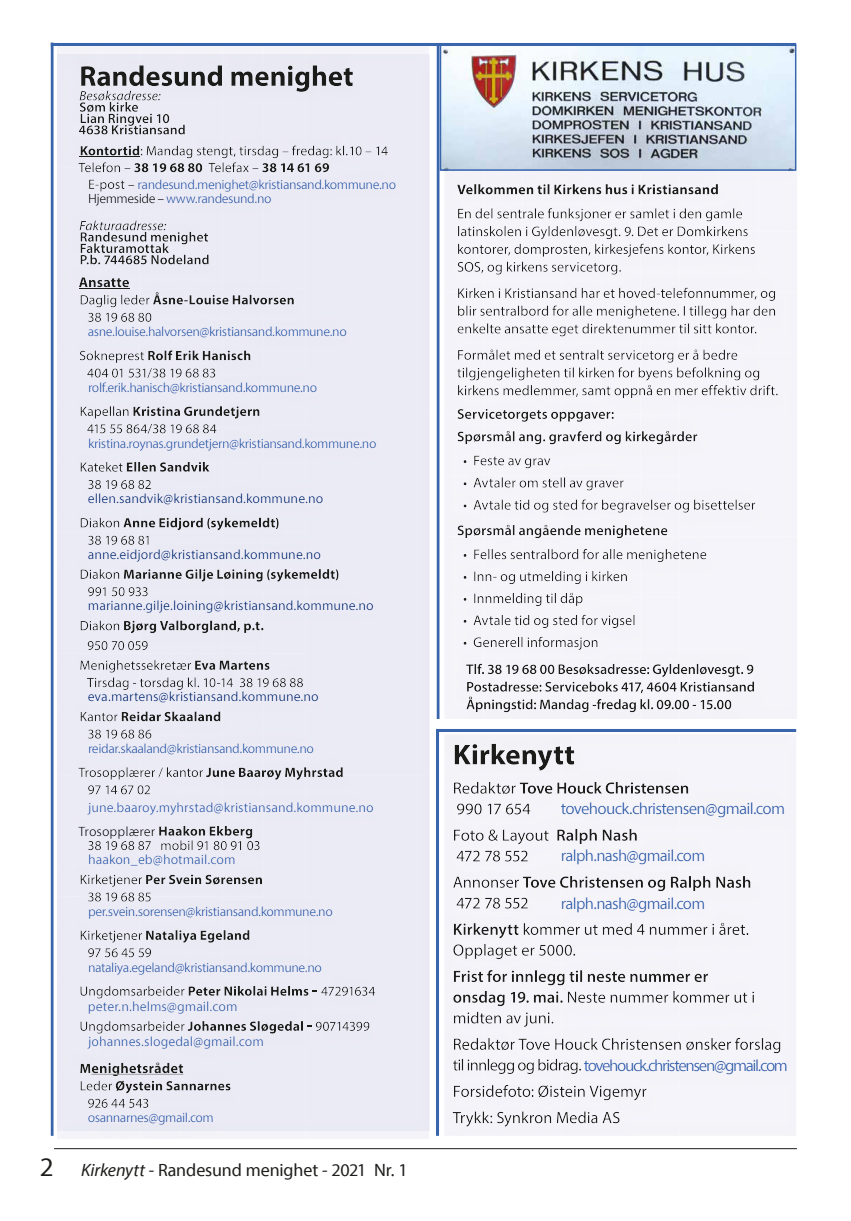
<style>
.page{position:relative;width:851px;height:1221px;background:#fff}
.page>*{position:absolute;margin:0;border:0;box-sizing:border-box;transform-origin:0 0}
.t1{font:18px "Myriad Pro";letter-spacing:-.005em;color:#1d1d1b}
.t2{font:16.5px "Myriad Pro";letter-spacing:-.04em;color:#3a66ae}
.t3{font:16.5px "Myriad Pro";letter-spacing:-.08em;color:#3a66ae}
.t4{font:13.65px "Myriad Pro";letter-spacing:.005em;color:#103577}
.t5{font:13.65px "Myriad Pro";letter-spacing:.005em;color:#3a66ae}
.t6{font:13.65px "Myriad Pro";letter-spacing:.005em;color:#1d1d1b}
.t7{font:13.5px/14.2px "Myriad Pro";letter-spacing:-.03em;color:#3a66ae}
.s1{color:#1d1d1b}
.s2{font-size:27px}
.s3{font-style:italic}
</style>
<div class="page">
<img style="left:442px;top:47px;width:351px;height:121px">
<hr style="left:54px;top:1148px;width:742px;height:1px;background:#1d1d1b">
<div style="left:433px;top:41px;width:363px;height:6px;background:#1d1d1b;opacity:.17"></div>
<div style="left:436px;top:44px;width:6px;height:676px;background:#1d1d1b;opacity:.17"></div>
<div style="left:50px;top:41px;width:6px;height:1095px;background:#1d1d1b;opacity:.17"></div>
<div style="left:443px;top:169px;width:354px;height:551px;background:#1d1d1b;opacity:.17"></div>
<div style="left:441px;top:731px;width:368px;height:405px;background:#1d1d1b;opacity:.17"></div>
<div style="left:48px;top:41px;width:392px;height:6px;background:#1d1d1b;opacity:.17"></div>
<div style="left:434px;top:726px;width:363px;height:6px;background:#1d1d1b;opacity:.17"></div>
<div style="left:436px;top:726px;width:6px;height:410px;background:#1d1d1b;opacity:.17"></div>
<div style="left:57px;top:45px;width:373px;height:1095px;background:#1d1d1b;opacity:.17"></div>
<p class="t7" style="left:88px;top:177px;width:309px;text-indent:49px">randesund.menighet@kristiansand.kommune.no<br><span class="s1">Hjemmeside –</span> www.randesund.no</p>
<p class="t7" style="left:88px;top:324px;width:260px">asne.louise.halvorsen@kristiansand.kommune.no</p>
<p class="t7" style="left:88px;top:380px;width:230px">rolf.erik.hanisch@kristiansand.kommune.no</p>
<p class="t7" style="left:88px;top:435px;width:290px">kristina.roynas.grundetjern@kristiansand.kommune.no</p>
<p class="t4" style="left:88px;top:490px;width:237px">ellen.sandvik@kristiansand.kommune.no</p>
<p class="t4" style="left:88px;top:546px;width:235px">anne.eidjord@kristiansand.kommune.no</p>
<p class="t4" style="left:88px;top:597px;width:287px">marianne.gilje.loining@kristiansand.kommune.no</p>
<p class="t4" style="left:88px;top:688px;width:232px">eva.martens@kristiansand.kommune.no</p>
<p class="t7" style="left:88px;top:741px;width:227px">reidar.skaaland@kristiansand.kommune.no</p>
<p class="t5" style="left:88px;top:798px;width:287px">june.baaroy.myhrstad@kristiansand.kommune.no</p>
<p class="t6" style="left:78px;top:822px;width:78px">Trosopplærer</p>
<p class="t5" style="left:88px;top:851px;width:149px">haakon_eb@hotmail.com</p>
<p class="t7" style="left:88px;top:903px;width:246px">per.svein.sorensen@kristiansand.kommune.no</p>
<p class="t7" style="left:88px;top:959px;width:235px">nataliya.egeland@kristiansand.kommune.no</p>
<p class="t5" style="left:88px;top:997px;width:151px">peter.n.helms@gmail.com</p>
<p class="t5" style="left:88px;top:1032px;width:177px">johannes.slogedal@gmail.com</p>
<p class="t7" style="left:88px;top:1110px;width:127px">osannarnes@gmail.com</p>
<h1 class="t1" style="left:40px;top:1158px;width:369px"><span class="s2">2</span> <span class="s3">Kirkenytt</span> - Randesund menighet - 2021 Nr. 1</h1>
<p class="t2" style="left:560px;top:798px;width:226px">tovehouck.christensen@gmail.com</p>
<p class="t2" style="left:560px;top:845px;width:146px">ralph.nash@gmail.com</p>
<p class="t2" style="left:560px;top:892px;width:146px">ralph.nash@gmail.com</p>
<p class="t3" style="left:583px;top:1054px;width:206px">tovehouck.christensen@gmail.com</p>
</div>
